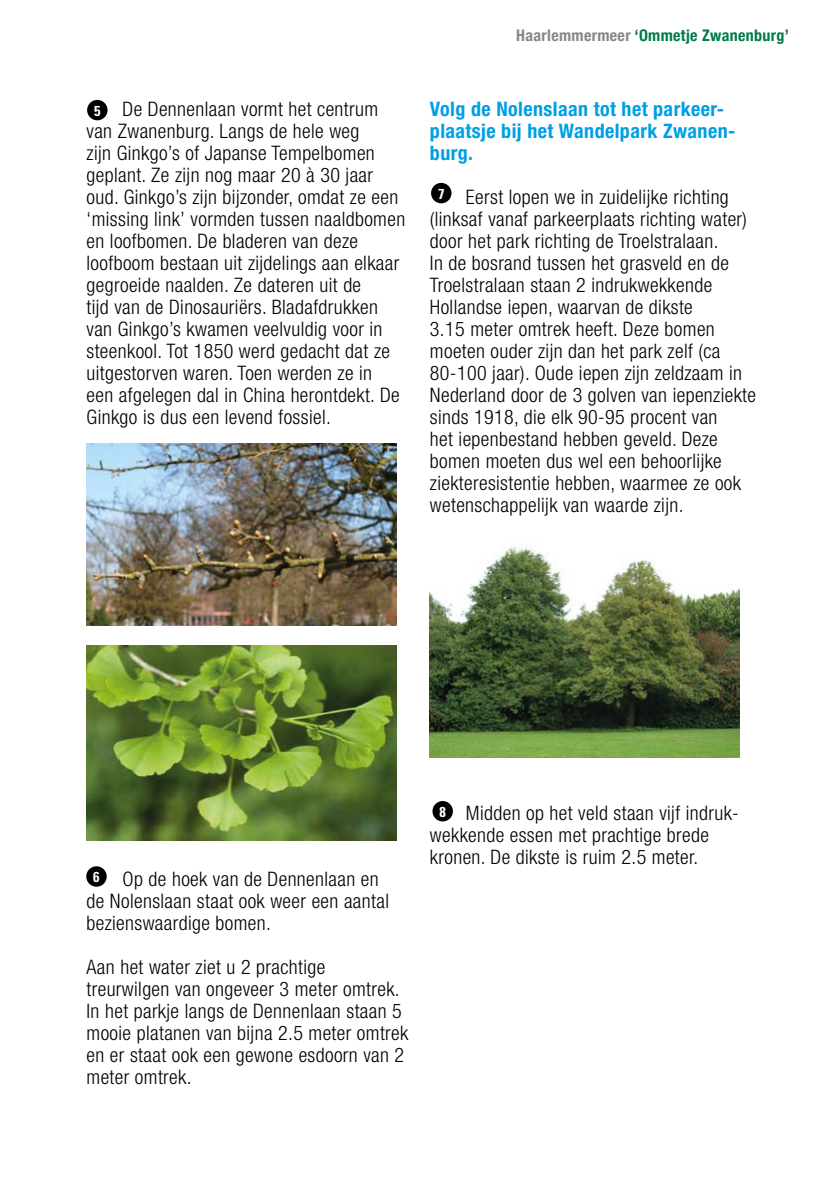
<style>
.page{position:relative;width:840px;height:1191px;background:#fff}
.page>*{position:absolute;margin:0;border:0;box-sizing:border-box;transform-origin:0 0}
.t1{font:300 condensed 20px/22px "Helvetica Neue LT";letter-spacing:.02em;color:#000}
.t2{font:700 condensed 20px/22px "Helvetica Neue LT";letter-spacing:.02em;color:#009fe3}
.t3{font:700 condensed 16px "Helvetica Neue";letter-spacing:.02em;color:#007b49}
.t4{font:700 condensed 14.4px "Univers LT";color:#fff}
.s1{color:#878787}
</style>
<div class="page">
<img style="left:86px;top:444px;width:310px;height:181px">
<img style="left:429px;top:546px;width:310px;height:211px">
<img style="left:86px;top:645px;width:310px;height:195px">
<div style="left:86px;top:866px;width:21px;height:20px;background:#000;border-radius:50%"></div>
<div style="left:87px;top:100px;width:20px;height:20px;background:#000;border-radius:50%"></div>
<div style="left:432px;top:801px;width:20px;height:20px;background:#000;border-radius:50%"></div>
<div style="left:431px;top:183px;width:20px;height:20px;background:#000;border-radius:50%"></div>
<p class="t1" style="left:86px;top:98px;width:320px;text-indent:36px">De Dennenlaan vormt het centrum van Zwanenburg. Langs de hele weg<br>zijn Ginkgo’s of Japanse Tempelbomen geplant. Ze zijn nog maar 20 à 30 jaar oud. Ginkgo’s zijn bijzonder, omdat ze een ‘missing link’ vormden tussen naaldbomen en loofbomen. De bladeren van deze loofboom bestaan uit zijdelings aan elkaar gegroeide naalden. Ze dateren uit de<br>tijd van de Dinosauriërs. Bladafdrukken van Ginkgo’s kwamen veelvuldig voor in steenkool. Tot 1850 werd gedacht dat ze uitgestorven waren. Toen werden ze in<br>een afgelegen dal in China herontdekt. De Ginkgo is dus een levend fossiel.</p>
<p class="t4" style="left:94px;top:102px;width:8px">5</p>
<p class="t3" style="left:516px;top:22px;width:274px"><span class="s1">Haarlemmermeer</span> ‘Ommetje Zwanenburg’</p>
<p class="t2" style="left:429px;top:98px;width:307px">Volg de Nolenslaan tot het parkeer&shy;plaatsje bij het Wandelpark Zwanen&shy;burg.</p>
<p class="t1" style="left:429px;top:186px;width:327px;text-indent:36px">Eerst lopen we in zuidelijke richting (linksaf vanaf parkeerplaats richting water) door het park richting de Troelstralaan.<br>In de bosrand tussen het grasveld en de Troelstralaan staan 2 indrukwekkende Hollandse iepen, waarvan de dikste<br>3.15 meter omtrek heeft. Deze bomen moeten ouder zijn dan het park zelf (ca 80-100 jaar). Oude iepen zijn zeldzaam in Nederland door de 3 golven van iepenziekte sinds 1918, die elk 90-95 procent van<br>het iepenbestand hebben geveld. Deze bomen moeten dus wel een behoorlijke ziekteresistentie hebben, waarmee ze ook wetenschappelijk van waarde zijn.</p>
<p class="t4" style="left:438px;top:185px;width:8px">7</p>
<p class="t1" style="left:86px;top:868px;width:304px;text-indent:36px">Op de hoek van de Dennenlaan en de Nolenslaan staat ook weer een aantal bezienswaardige bomen.</p>
<p class="t1" style="left:86px;top:956px;width:323px">Aan het water ziet u 2 prachtige treurwilgen van ongeveer 3 meter omtrek.<br>In het parkje langs de Dennenlaan staan 5 mooie platanen van bijna 2.5 meter omtrek en er staat ook een gewone esdoorn van 2 meter omtrek.</p>
<p class="t4" style="left:93px;top:868px;width:8px">6</p>
<p class="t1" style="left:429px;top:802px;width:310px;text-indent:36px">Midden op het veld staan vijf indruk&shy;wekkende essen met prachtige brede kronen. De dikste is ruim 2.5 meter.</p>
<p class="t4" style="left:439px;top:803px;width:8px">8</p>
</div>
